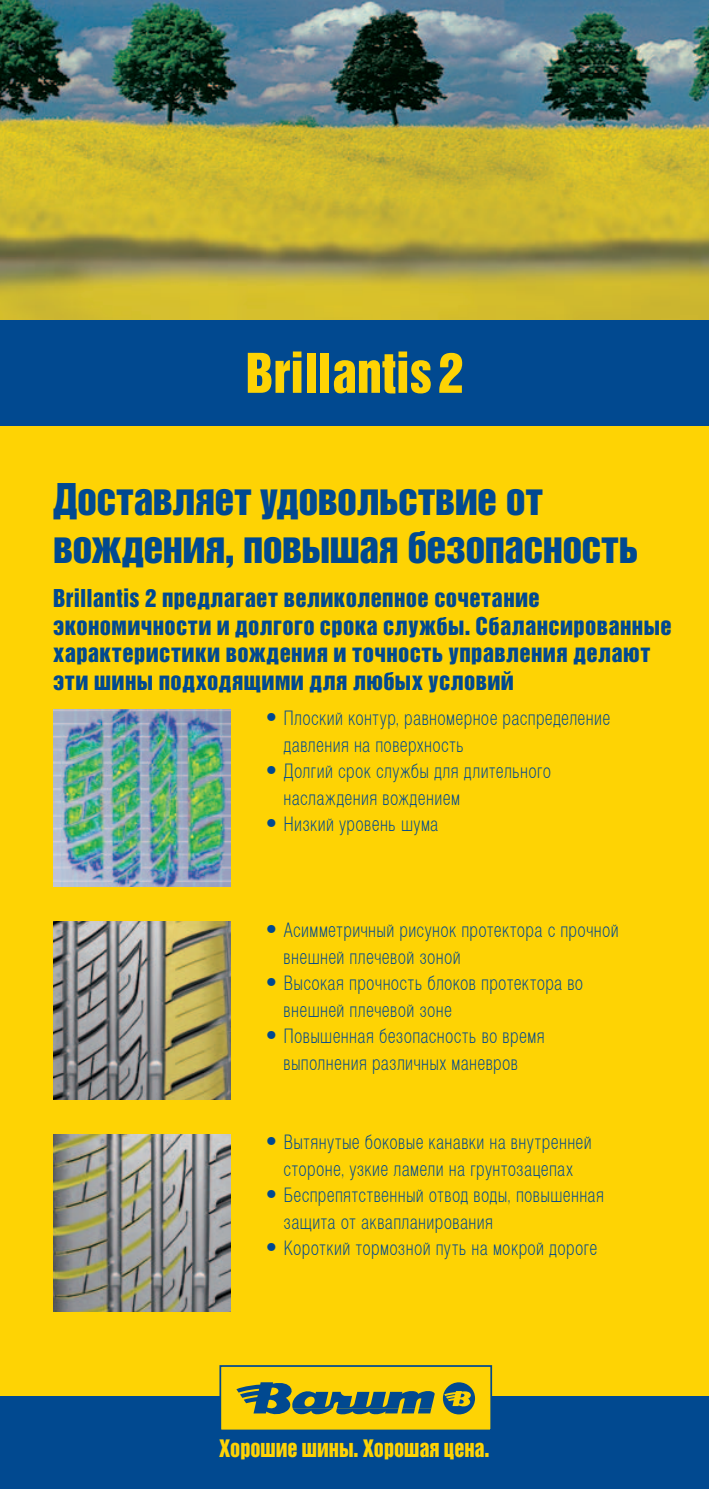
<style>
.page{position:relative;width:709px;height:1489px;background:#fff}
.page>*{position:absolute;margin:0;border:0;box-sizing:border-box;transform-origin:0 0}
.t1{font:50px "Helvetica Inserat Cyr Upright";color:#fed304}
.t2{font:40px/47.5px "Helvetica Inserat Cyr Upright";letter-spacing:-.015em;color:#014990}
.t3{font:22.5px/26.5px "Helvetica Condenced";letter-spacing:.015em;color:#014990}
.t4{font:22.5px/27.5px "Helvetica Inserat Cyr Upright";letter-spacing:.02em;color:#014990}
.t5{font:22px "Helvetica Inserat Cyr Upright";color:#fed304;scale:.92 1}
.s1{font-family:"Helvetica Neue LT Pro";font-weight:300}
</style>
<div class="page">
<div style="left:0;top:418px;width:709px;height:985px;background:#fed304"></div>
<div style="left:0;top:319px;width:709px;height:106px;background:#014990"></div>
<div style="left:0;top:1396px;width:709px;height:92px;background:#014990"></div>
<img style="left:0;top:0;width:709px;height:319px">
<img style="left:53px;top:709px;width:177px;height:177px">
<img style="left:53px;top:921px;width:177px;height:177px">
<img style="left:53px;top:1134px;width:177px;height:177px">
<div style="left:220px;top:1365px;width:271px;height:65px;background:#fed304"></div>
<div style="left:219px;top:1364px;width:273px;height:67px;border:2px solid #014990"></div>
<div style="left:443px;top:1382px;width:32px;height:32px;background:#014990;border-radius:50%"></div>
<svg style="left:444px;top:1389px;width:30px;height:19px"></svg>
<svg style="left:236px;top:1382px;width:199px;height:33px"></svg>
<h1 class="t1" style="left:246px;top:343px;width:219px">Brillantis2</h1>
<h2 class="t2" style="left:53px;top:475px;width:586px">Доставляет удовольствие от вождения, повышая безопасность</h2>
<p class="t4" style="left:53px;top:584px;width:620px">Brillantis 2 предлагает великолепное сочетание экономичности и долгого срока службы. Сбалансированные характеристики вождения и точность управления делают эти шины подходящими для любых условий</p>
<p class="t3" style="left:283px;top:705px;width:328px;text-indent:-18px"><span class="s1">•</span> Плоский контур, равномерное распределение давления на поверхность</p>
<p class="t3" style="left:283px;top:758px;width:269px;text-indent:-18px"><span class="s1">•</span> Долгий срок службы для длительного наслаждения вождением</p>
<p class="t3" style="left:266px;top:811px;width:174px"><span class="s1">•</span> Низкий уровень шума</p>
<p class="t3" style="left:283px;top:917px;width:337px;text-indent:-18px"><span class="s1">•</span> Асимметричный рисунок протектора с прочной внешней плечевой зоной</p>
<p class="t3" style="left:283px;top:970px;width:301px;text-indent:-18px"><span class="s1">•</span> Высокая прочность блоков протектора во внешней плечевой зоне</p>
<p class="t3" style="left:266px;top:1023px;width:280px;text-align:center"><span class="s1">•</span> Повышенная безопасность во время выполнения различных маневров</p>
<p class="t3" style="left:266px;top:1129px;width:327px;text-align:center"><span class="s1">•</span> Вытянутые боковые канавки на внутренней стороне, узкие ламели на грунтозацепах</p>
<p class="t3" style="left:283px;top:1182px;width:322px;text-indent:-18px"><span class="s1">•</span> Беспрепятственный отвод воды, повышенная защита от аквапланирования</p>
<p class="t3" style="left:266px;top:1235px;width:333px"><span class="s1">•</span> Короткий тормозной путь на мокрой дороге</p>
<p class="t5" style="left:219px;top:1435px;width:295px">Хорошие шины. Хорошая цена.</p>
</div>
